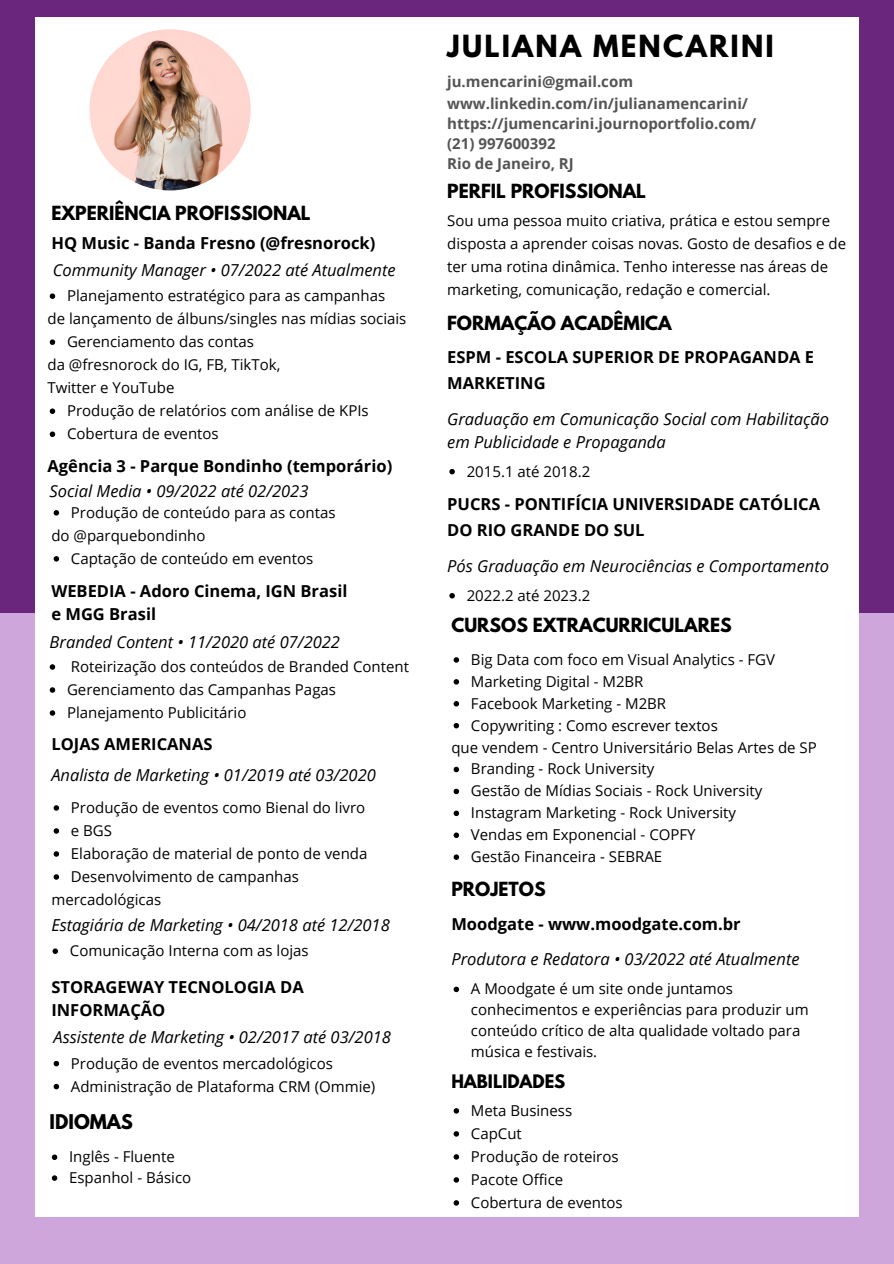
<style>
.page{position:relative;width:894px;height:1264px;background:#fff}
.page>*{position:absolute;margin:0;border:0;box-sizing:border-box;transform-origin:0 0}
.t1{font:700 27px "League Spartan";letter-spacing:.08em;color:#000}
.t2{font:700 18px "League Spartan";color:#000}
.t3{font:700 17.25px "League Spartan";color:#000}
.t4{font:italic 16.5px/22.5px "Open Sans";color:#000}
.t5{font:700 16.5px/26px "Open Sans";color:#000}
.t6{font:700 16.5px "League Spartan";color:#000}
.t7{font:15px/23px "Open Sans";color:#000}
.t8{font:700 15px "Open Sans";color:#545454}
</style>
<div class="page">
<div style="left:0;top:0;width:893px;height:1263px;background:#6a257d"></div>
<div style="left:0;top:613px;width:893px;height:650px;background:#cfa6db"></div>
<div style="left:35px;top:17px;width:823px;height:1200px;background:#fff"></div>
<img style="left:89px;top:29px;width:161px;height:161px;border-radius:50%">
<svg style="left:449px;top:469px;width:5px;height:5px"></svg>
<svg style="left:453px;top:657px;width:6px;height:5px"></svg>
<svg style="left:453px;top:679px;width:6px;height:5px"></svg>
<svg style="left:453px;top:701px;width:6px;height:5px"></svg>
<svg style="left:453px;top:723px;width:6px;height:5px"></svg>
<svg style="left:453px;top:766px;width:6px;height:6px"></svg>
<svg style="left:453px;top:788px;width:6px;height:6px"></svg>
<svg style="left:453px;top:810px;width:6px;height:6px"></svg>
<svg style="left:453px;top:832px;width:6px;height:6px"></svg>
<svg style="left:453px;top:854px;width:6px;height:5px"></svg>
<svg style="left:453px;top:1108px;width:6px;height:5px"></svg>
<svg style="left:453px;top:1131px;width:6px;height:5px"></svg>
<svg style="left:453px;top:1154px;width:6px;height:5px"></svg>
<svg style="left:453px;top:1177px;width:6px;height:5px"></svg>
<svg style="left:453px;top:1200px;width:6px;height:5px"></svg>
<svg style="left:54px;top:805px;width:5px;height:5px"></svg>
<svg style="left:54px;top:828px;width:5px;height:5px"></svg>
<svg style="left:54px;top:851px;width:5px;height:5px"></svg>
<svg style="left:54px;top:874px;width:5px;height:5px"></svg>
<svg style="left:53px;top:948px;width:5px;height:5px"></svg>
<svg style="left:52px;top:1154px;width:5px;height:5px"></svg>
<svg style="left:52px;top:1175px;width:5px;height:5px"></svg>
<svg style="left:54px;top:1060px;width:5px;height:6px"></svg>
<svg style="left:54px;top:1083px;width:5px;height:6px"></svg>
<svg style="left:449px;top:593px;width:5px;height:5px"></svg>
<svg style="left:50px;top:664px;width:5px;height:5px"></svg>
<svg style="left:50px;top:687px;width:5px;height:5px"></svg>
<svg style="left:50px;top:710px;width:5px;height:5px"></svg>
<svg style="left:50px;top:293px;width:5px;height:6px"></svg>
<svg style="left:50px;top:339px;width:5px;height:6px"></svg>
<svg style="left:50px;top:408px;width:5px;height:6px"></svg>
<svg style="left:50px;top:431px;width:5px;height:6px"></svg>
<svg style="left:54px;top:510px;width:5px;height:5px"></svg>
<svg style="left:54px;top:556px;width:5px;height:5px"></svg>
<svg style="left:453px;top:986px;width:6px;height:6px"></svg>
<p class="t3" style="left:51px;top:205px;width:261px">EXPERIÊNCIA PROFISSIONAL</p>
<p class="t5" style="left:51px;top:230px;width:325px">HQ Music - Banda Fresno (@fresnorock)</p>
<p class="t4" style="left:53px;top:258px;width:344px">Community Manager • 07/2022 até Atualmente</p>
<p class="t7" style="left:67px;top:284px;width:319px">Planejamento estratégico para as campanhas</p>
<p class="t7" style="left:67px;top:330px;width:188px">Gerenciamento das contas</p>
<p class="t7" style="left:47px;top:307px;width:360px">de lançamento de álbuns/singles nas mídias sociais</p>
<p class="t7" style="left:47px;top:353px;width:234px">da @fresnorock do IG, FB, TikTok,</p>
<p class="t7" style="left:47px;top:376px;width:128px">Twitter e YouTube</p>
<p class="t7" style="left:67px;top:399px;width:303px">Produção de relatórios com análise de KPIs</p>
<p class="t7" style="left:67px;top:422px;width:153px">Cobertura de eventos</p>
<p class="t5" style="left:47px;top:452px;width:346px">Agência 3 - Parque Bondinho (temporário)</p>
<p class="t4" style="left:50px;top:479px;width:260px">Social Media • 09/2022 até 02/2023</p>
<p class="t7" style="left:71px;top:500px;width:266px">Produção de conteúdo para as contas</p>
<p class="t7" style="left:71px;top:546px;width:244px">Captação de conteúdo em eventos</p>
<p class="t7" style="left:51px;top:523px;width:155px">do @parquebondinho</p>
<p class="t5" style="left:51px;top:577px;width:297px">WEBEDIA - Adoro Cinema, IGN Brasil</p>
<p class="t5" style="left:51px;top:600px;width:106px">e MGG Brasil</p>
<p class="t4" style="left:50px;top:630px;width:292px">Branded Content • 11/2020 até 07/2022</p>
<p class="t7" style="left:71px;top:654px;width:339px">Roteirização dos conteúdos de Branded Content</p>
<p class="t7" style="left:67px;top:677px;width:270px">Gerenciamento das Campanhas Pagas</p>
<p class="t7" style="left:67px;top:700px;width:181px">Planejamento Publicitário</p>
<p class="t5" style="left:51px;top:730px;width:162px">LOJAS AMERICANAS</p>
<p class="t4" style="left:51px;top:763px;width:326px">Analista de Marketing • 01/2019 até 03/2020</p>
<p class="t7" style="left:71px;top:795px;width:296px">Produção de eventos como Bienal do livro</p>
<p class="t7" style="left:71px;top:818px;width:43px">e BGS</p>
<p class="t7" style="left:71px;top:841px;width:298px">Elaboração de material de ponto de venda</p>
<p class="t7" style="left:71px;top:864px;width:229px">Desenvolvimento de campanhas</p>
<p class="t7" style="left:51px;top:887px;width:111px">mercadológicas</p>
<p class="t4" style="left:51px;top:913px;width:340px">Estagiária de Marketing • 04/2018 até 12/2018</p>
<p class="t7" style="left:70px;top:938px;width:240px">Comunicação Interna com as lojas</p>
<p class="t5" style="left:51px;top:974px;width:254px;line-height:23px">STORAGEWAY TECNOLOGIA DA<br>INFORMAÇÃO</p>
<p class="t7" style="left:71px;top:1051px;width:263px">Produção de eventos mercadológicos</p>
<p class="t7" style="left:71px;top:1074px;width:306px">Administração de Plataforma CRM (Ommie)</p>
<p class="t4" style="left:53px;top:1025px;width:339px">Assistente de Marketing • 02/2017 até 03/2018</p>
<p class="t2" style="left:50px;top:1112px;width:85px">IDIOMAS</p>
<p class="t7" style="left:69px;top:1144px;width:107px">Inglês - Fluente</p>
<p class="t7" style="left:69px;top:1165px;width:124px">Espanhol - Básico</p>
<p class="t1" style="left:447px;top:33px;width:328px">JULIANA MENCARINI</p>
<p class="t8" style="left:447px;top:71px;width:187px">ju.mencarini@gmail.com</p>
<p class="t8" style="left:447px;top:93px;width:302px">www.linkedin.com/in/julianamencarini/</p>
<p class="t8" style="left:447px;top:113px;width:310px">https://jumencarini.journoportfolio.com/</p>
<p class="t8" style="left:447px;top:133px;width:110px">(21) 997600392</p>
<p class="t8" style="left:447px;top:153px;width:128px">Rio de Janeiro, RJ</p>
<p class="t3" style="left:447px;top:183px;width:200px">PERFIL PROFISSIONAL</p>
<p class="t7" style="left:447px;top:209px;width:400px">Sou uma pessoa muito criativa, prática e estou sempre disposta a aprender coisas novas. Gosto de desafios e de ter uma rotina dinâmica. Tenho interesse nas áreas de marketing, comunicação, redação e comercial.</p>
<p class="t3" style="left:447px;top:314px;width:226px">FORMAÇÃO ACADÊMICA</p>
<p class="t5" style="left:447px;top:344px;width:368px">ESPM - ESCOLA SUPERIOR DE PROPAGANDA E<br>MARKETING</p>
<p class="t4" style="left:447px;top:407px;width:383px">Graduação em Comunicação Social com Habilitação em Publicidade e Propaganda</p>
<p class="t7" style="left:466px;top:459px;width:125px">2015.1 até 2018.2</p>
<p class="t5" style="left:447px;top:490px;width:374px">PUCRS - PONTIFÍCIA UNIVERSIDADE CATÓLICA</p>
<p class="t5" style="left:447px;top:517px;width:199px">DO RIO GRANDE DO SUL</p>
<p class="t4" style="left:447px;top:554px;width:383px">Pós Graduação em Neurociências e Comportamento</p>
<p class="t7" style="left:466px;top:583px;width:125px">2022.2 até 2023.2</p>
<p class="t3" style="left:451px;top:616px;width:282px">CURSOS EXTRACURRICULARES</p>
<p class="t7" style="left:471px;top:647px;width:305px">Big Data com foco em Visual Analytics - FGV</p>
<p class="t7" style="left:471px;top:669px;width:174px">Marketing Digital - M2BR</p>
<p class="t7" style="left:471px;top:691px;width:197px">Facebook Marketing - M2BR</p>
<p class="t7" style="left:471px;top:713px;width:248px">Copywriting : Como escrever textos</p>
<p class="t7" style="left:471px;top:757px;width:185px">Branding - Rock University</p>
<p class="t7" style="left:471px;top:779px;width:293px">Gestão de Mídias Sociais - Rock University</p>
<p class="t7" style="left:471px;top:801px;width:266px">Instagram Marketing - Rock University</p>
<p class="t7" style="left:471px;top:822px;width:226px">Vendas em Exponencial - COPFY</p>
<p class="t7" style="left:471px;top:844px;width:193px">Gestão Financeira - SEBRAE</p>
<p class="t7" style="left:451px;top:735px;width:367px">que vendem - Centro Universitário Belas Artes de SP</p>
<p class="t3" style="left:451px;top:880px;width:96px">PROJETOS</p>
<p class="t5" style="left:451px;top:910px;width:291px">Moodgate - www.moodgate.com.br</p>
<p class="t4" style="left:451px;top:947px;width:349px">Produtora e Redatora • 03/2022 até Atualmente</p>
<p class="t7" style="left:471px;top:978px;width:339px;line-height:20.9px">A Moodgate é um site onde juntamos conhecimentos e experiências para produzir um conteúdo crítico de alta qualidade voltado para música e festivais.</p>
<p class="t6" style="left:451px;top:1073px;width:115px">HABILIDADES</p>
<p class="t7" style="left:471px;top:1098px;width:103px">Meta Business</p>
<p class="t7" style="left:471px;top:1121px;width:52px">CapCut</p>
<p class="t7" style="left:471px;top:1144px;width:149px">Produção de roteiros</p>
<p class="t7" style="left:471px;top:1167px;width:94px">Pacote Office</p>
<p class="t7" style="left:471px;top:1190px;width:153px">Cobertura de eventos</p>
</div>
